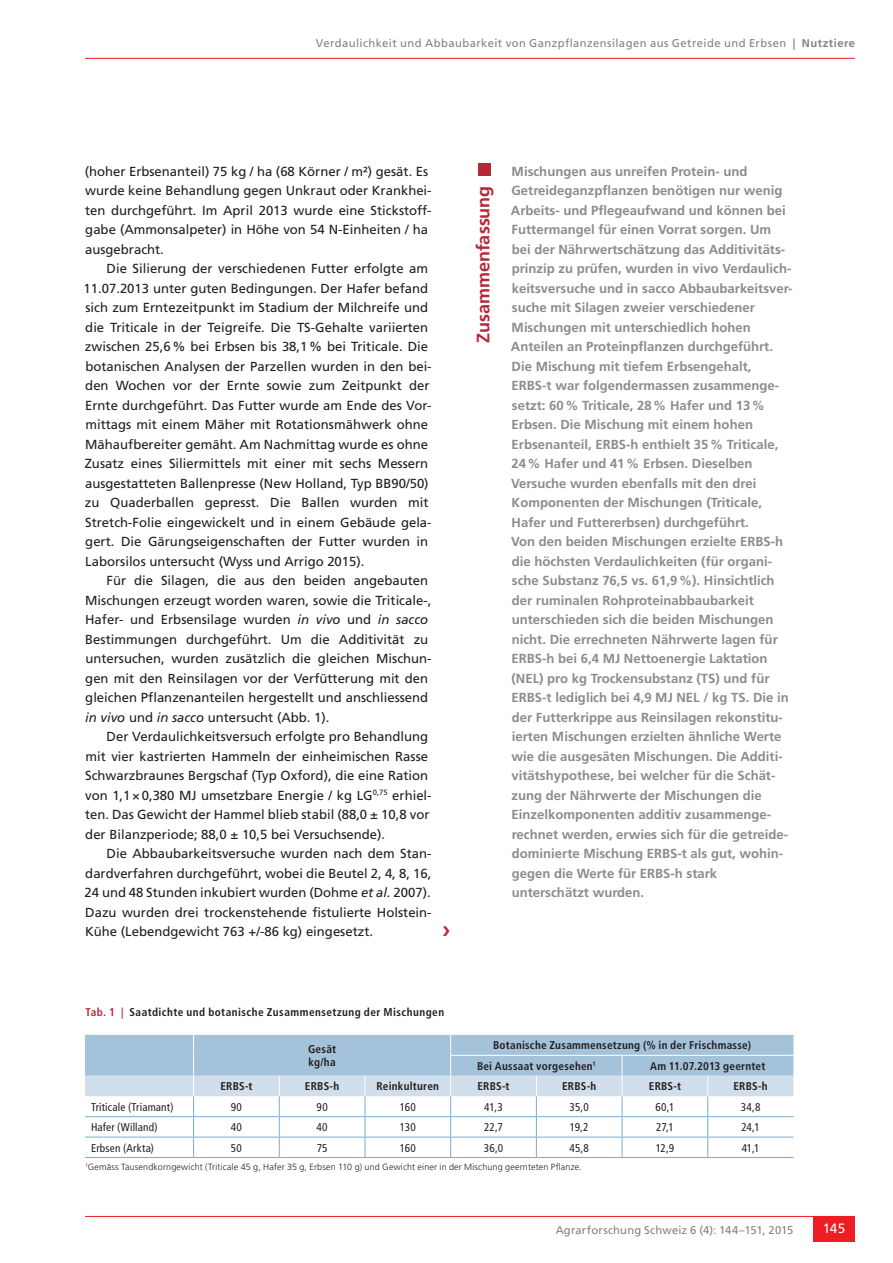
<style>
.page{position:relative;width:893px;height:1263px;background:#fff}
.page>*{position:absolute;margin:0;border:0;box-sizing:border-box;transform-origin:0 0}
.t1{font:700 18px "Frutiger LT Std";color:#b72837}
.t2{font:13.5px "Frutiger LT Std";color:#fff}
.t3{font:13.2px/19.5px "Frutiger LT Std";color:#231f20}
.t4{font:700 13.2px/19.5px "Frutiger LT Std";color:#8a8c8f}
.t5{font:700 condensed 11.25px/13.5px "Frutiger LT Std";letter-spacing:.02em;color:#231f20}
.t6{font:condensed 11.25px "Frutiger LT Std";letter-spacing:.015em;color:#231f20}
.t7{font:11.25px "Frutiger LT Std";letter-spacing:.035em;color:#808285}
.t8{font:700 condensed 11.25px "Frutiger LT Std";letter-spacing:.04em;color:#231f20}
.t9{font:11.25px "Frutiger LT Std";letter-spacing:.015em;color:#808285}
.t10{font:300 9px "Frutiger LT Std";letter-spacing:.015em;color:#231f20}
.s1{font-weight:700}
.s2{font-style:italic}
.s3{color:#b72837}
</style>
<div class="page">
<hr style="left:85px;top:58px;width:770px;height:1px;background:#ee1d23">
<div style="left:478px;top:163px;width:13px;height:13px;background:#b72837"></div>
<hr style="left:85px;top:1216px;width:770px;height:1px;background:#ee1d23">
<div style="left:813px;top:1216px;width:42px;height:26px;background:#ee1d23"></div>
<hr style="left:85px;top:1157px;width:109px;height:1px;background:#7babcc">
<hr style="left:194px;top:1157px;width:85px;height:1px;background:#7babcc">
<hr style="left:279px;top:1157px;width:86px;height:1px;background:#7babcc">
<hr style="left:365px;top:1157px;width:86px;height:1px;background:#7babcc">
<hr style="left:451px;top:1157px;width:85px;height:1px;background:#7babcc">
<hr style="left:536px;top:1157px;width:86px;height:1px;background:#7babcc">
<hr style="left:622px;top:1157px;width:86px;height:1px;background:#7babcc">
<hr style="left:708px;top:1157px;width:85px;height:1px;background:#7babcc">
<svg style="left:85px;top:1035px;width:708px;height:122px"></svg>
<p class="t7" style="left:316px;top:36px;width:541px">Verdaulichkeit und Abbaubarkeit von Ganzpflanzensilagen aus Getreide und Erbsen <span class="s1">| Nutztiere</span></p>
<p class="t3" style="left:85px;top:161px;width:348px">(hoher Erbsenanteil) 75 kg / ha (68 Körner / m²) gesät. Es wurde keine Behandlung gegen Unkraut oder Krankhei&shy;ten durchgeführt. Im April 2013 wurde eine Stickstoff&shy;gabe (Ammonsalpeter) in Höhe von 54 N-Einheiten / ha ausgebracht.</p>
<p class="t3" style="left:84px;top:259px;width:350px;text-indent:23px">Die Silierung der verschiedenen Futter erfolgte am 11.07.2013 unter guten Bedingungen. Der Hafer befand sich zum Erntezeitpunkt im Stadium der Milchreife und die Triticale in der Teigreife. Die TS-Gehalte variierten zwischen 25,6% bei Erbsen bis 38,1% bei Triticale. Die botanischen Analysen der Parzellen wurden in den bei&shy;den Wochen vor der Ernte sowie zum Zeitpunkt der Ernte durchgeführt. Das Futter wurde am Ende des Vor&shy;mittags mit einem Mäher mit Rotationsmähwerk ohne Mähaufbereiter gemäht. Am Nachmittag wurde es ohne Zusatz eines Siliermittels mit einer mit sechs Messern ausgestatteten Ballenpresse (New Holland, Typ BB90/50) zu Quaderballen gepresst. Die Ballen wurden mit Stretch-Folie eingewickelt und in einem Gebäude gela&shy;gert. Die Gärungseigenschaften der Futter wurden in Laborsilos untersucht (Wyss und Arrigo 2015).</p>
<p class="t3" style="left:85px;top:571px;width:348px;text-indent:21px">Für die Silagen, die aus den beiden angebauten Mischungen erzeugt worden waren, sowie die Triticale-, Hafer- und Erbsensilage wurden <span class="s2">in vivo</span> und <span class="s2">in sacco </span>Bestimmungen durchgeführt. Um die Additivität zu untersuchen, wurden zusätzlich die gleichen Mischun&shy;gen mit den Reinsilagen vor der Verfütterung mit den gleichen Pflanzenanteilen hergestellt und anschliessend <span class="s2">in vivo</span> und <span class="s2">in sacco</span> untersucht (Abb. 1).</p>
<p class="t3" style="left:85px;top:727px;width:348px;text-indent:22px">Der Verdaulichkeitsversuch erfolgte pro Behandlung mit vier kastrierten Hammeln der einheimischen Rasse Schwarzbraunes Bergschaf (Typ Oxford), die eine Ration von 1,1×0,380 MJ umsetzbare Energie / kg LG<sup>0,75</sup> erhiel&shy;ten. Das Gewicht der Hammel blieb stabil (88,0 ± 10,8 vor der Bilanzperiode; 88,0 ± 10,5 bei Versuchsende).</p>
<p class="t3" style="left:85px;top:844px;width:349px;text-align:justify;text-indent:22px">Die Abbaubarkeitsversuche wurden nach dem Stan&shy;dardverfahren durchgeführt, wobei die Beutel 2, 4, 8, 16, 24 und 48 Stunden inkubiert wurden (Dohme <span class="s2">et al.</span> 2007).<br>Dazu wurden drei trockenstehende fistulierte Holstein-Kühe (Lebendgewicht 763 +/-86 kg) eingesetzt.</p>
<p class="t8" style="left:86px;top:1005px;width:360px"><span class="s3">Tab. 1 |</span> Saatdichte und botanische Zusammensetzung der Mischungen</p>
<h1 class="t1" style="left:472px;top:343px;width:158px;rotate:-90deg">Zusammenfassung</h1>
<p class="t4" style="left:511px;top:161px;width:283px">Mischungen aus unreifen Protein- und Getreideganzpflanzen benötigen nur wenig Arbeits- und Pflegeaufwand und können bei Futtermangel für einen Vorrat sorgen. Um bei der Nährwertschätzung das Additivitäts&shy;prinzip zu prüfen, wurden in vivo Verdaulich&shy;keitsversuche und in sacco Abbaubarkeitsver&shy;suche mit Silagen zweier verschiedener Mischungen mit unterschiedlich hohen Anteilen an Proteinpflanzen durchgeführt.<br>Die Mischung mit tiefem Erbsengehalt, ERBS-t war folgendermassen zusammenge&shy;setzt: 60% Triticale, 28% Hafer und 13% Erbsen. Die Mischung mit einem hohen Erbsenanteil, ERBS-h enthielt 35% Triticale, 24% Hafer und 41% Erbsen. Dieselben Versuche wurden ebenfalls mit den drei Komponenten der Mischungen (Triticale, Hafer und Futtererbsen) durchgeführt.<br>Von den beiden Mischungen erzielte ERBS-h die höchsten Verdaulichkeiten (für organi&shy;sche Substanz 76,5 vs. 61,9%). Hinsichtlich der ruminalen Rohproteinabbaubarkeit unterschieden sich die beiden Mischungen nicht. Die errechneten Nährwerte lagen für ERBS-h bei 6,4 MJ Nettoenergie Laktation (NEL) pro kg Trockensubstanz (TS) und für ERBS-t lediglich bei 4,9 MJ NEL / kg TS. Die in der Futterkrippe aus Reinsilagen rekonstitu&shy;ierten Mischungen erzielten ähnliche Werte wie die ausgesäten Mischungen. Die Additi&shy;vitätshypothese, bei welcher für die Schät&shy;zung der Nährwerte der Mischungen die Einzelkomponenten additiv zusammenge&shy;rechnet werden, erwies sich für die getreide&shy;dominierte Mischung ERBS-t als gut, wohin&shy;gegen die Werte für ERBS-h stark unterschätzt wurden.</p>
<p class="t5" style="left:308px;top:1042px;width:30px">Gesät kg/ha</p>
<p class="t5" style="left:477px;top:1035px;width:276px;line-height:20.4px;text-indent:16px">Botanische Zusammensetzung (% in der Frischmasse)<br>Bei Aussaat vorgesehen<sup>1</sup></p>
<p class="t5" style="left:650px;top:1059px;width:117px">Am 11.07.2013 geerntet</p>
<p class="t5" style="left:220px;top:1079px;width:34px">ERBS-t</p>
<p class="t5" style="left:305px;top:1079px;width:36px">ERBS-h</p>
<p class="t5" style="left:377px;top:1079px;width:64px">Reinkulturen</p>
<p class="t5" style="left:477px;top:1079px;width:34px">ERBS-t</p>
<p class="t5" style="left:562px;top:1079px;width:36px">ERBS-h</p>
<p class="t5" style="left:649px;top:1079px;width:34px">ERBS-t</p>
<p class="t5" style="left:733px;top:1079px;width:36px">ERBS-h</p>
<p class="t6" style="left:91px;top:1100px;width:84px">Triticale (Triamant)</p>
<p class="t6" style="left:231px;top:1100px;width:13px">90</p>
<p class="t6" style="left:317px;top:1100px;width:13px">90</p>
<p class="t6" style="left:400px;top:1100px;width:18px">160</p>
<p class="t6" style="left:484px;top:1100px;width:20px">41,3</p>
<p class="t6" style="left:570px;top:1100px;width:21px">35,0</p>
<p class="t6" style="left:655px;top:1100px;width:20px">60,1</p>
<p class="t6" style="left:741px;top:1100px;width:21px">34,8</p>
<p class="t6" style="left:91px;top:1121px;width:68px">Hafer (Willand)</p>
<p class="t6" style="left:231px;top:1121px;width:13px">40</p>
<p class="t6" style="left:316px;top:1121px;width:13px">40</p>
<p class="t6" style="left:400px;top:1121px;width:17px">130</p>
<p class="t6" style="left:484px;top:1121px;width:20px">22,7</p>
<p class="t6" style="left:570px;top:1121px;width:20px">19,2</p>
<p class="t6" style="left:656px;top:1121px;width:19px">27,1</p>
<p class="t6" style="left:741px;top:1121px;width:20px">24,1</p>
<p class="t6" style="left:91px;top:1141px;width:65px">Erbsen (Arkta)</p>
<p class="t6" style="left:231px;top:1141px;width:13px">50</p>
<p class="t6" style="left:317px;top:1141px;width:12px">75</p>
<p class="t6" style="left:400px;top:1141px;width:18px">160</p>
<p class="t6" style="left:484px;top:1141px;width:21px">36,0</p>
<p class="t6" style="left:569px;top:1141px;width:21px">45,8</p>
<p class="t6" style="left:656px;top:1141px;width:20px">12,9</p>
<p class="t6" style="left:742px;top:1141px;width:19px">41,1</p>
<p class="t10" style="left:85px;top:1162px;width:498px"><sup>1</sup>Gemäss Tausendkorngewicht (Triticale 45 g, Hafer 35 g, Erbsen 110 g) und Gewicht einer in der Mischung geernteten Pflanze.</p>
<p class="t9" style="left:556px;top:1223px;width:239px">Agrarforschung Schweiz 6 (4): 144–151, 2015</p>
<p class="t2" style="left:823px;top:1221px;width:24px">145</p>
</div>
